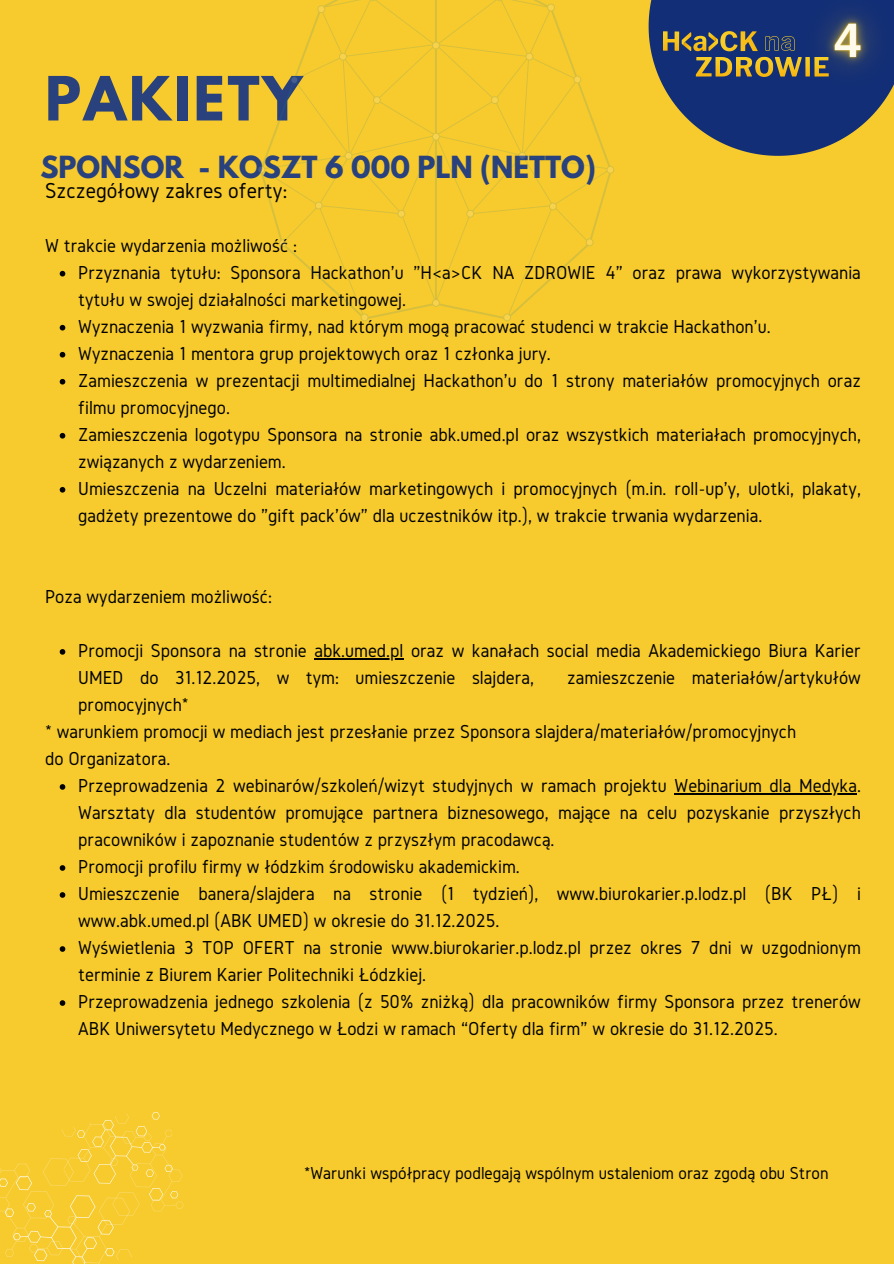
<style>
.page{position:relative;width:894px;height:1264px;background:#fff}
.page>*{position:absolute;margin:0;border:0;box-sizing:border-box;transform-origin:0 0}
.t1{font:700 54px "League Spartan";letter-spacing:.05em;color:#29417d}
.t2{font:700 27px "League Spartan";color:#29417d}
.t3{font:22.5px "Gidole";color:#010101}
.t4{font:19.5px/27px "Gidole";color:#010101}
.t5{font:18px "Gidole";color:#000}
</style>
<div class="page">
<div style="left:0;top:0;width:893px;height:1263px;background:#f7cb2d"></div>
<svg style="left:60px;top:271px;width:5px;height:5px"></svg>
<svg style="left:60px;top:325px;width:5px;height:5px"></svg>
<svg style="left:60px;top:352px;width:5px;height:5px"></svg>
<svg style="left:60px;top:379px;width:5px;height:5px"></svg>
<svg style="left:60px;top:433px;width:5px;height:5px"></svg>
<svg style="left:60px;top:487px;width:5px;height:5px"></svg>
<svg style="left:60px;top:649px;width:5px;height:5px"></svg>
<hr style="left:314px;top:658px;width:89px;height:1px;background:#010101">
<svg style="left:60px;top:784px;width:5px;height:5px"></svg>
<hr style="left:674px;top:793px;width:182px;height:1px;background:#010101">
<svg style="left:60px;top:865px;width:5px;height:5px"></svg>
<svg style="left:60px;top:892px;width:5px;height:5px"></svg>
<svg style="left:60px;top:946px;width:5px;height:5px"></svg>
<svg style="left:60px;top:1000px;width:5px;height:5px"></svg>
<svg style="left:648px;top:0;width:208px;height:156px"></svg>
<img style="left:770px;top:0;width:123px;height:130px">
<svg style="left:0;top:1112px;width:184px;height:151px"></svg>
<div style="left:257px;top:166px;width:8px;height:7px;border:1px solid #1f7ea1;border-radius:50%"></div>
<div style="left:360px;top:313px;width:8px;height:8px;border:1px solid #1f7ea1;border-radius:50%"></div>
<div style="left:606px;top:166px;width:8px;height:8px;border:1px solid #1f7ea1;border-radius:50%"></div>
<div style="left:503px;top:313px;width:8px;height:8px;border:1px solid #1f7ea1;border-radius:50%"></div>
<svg style="left:258px;top:0;width:355px;height:320px"></svg>
<div style="left:318px;top:6px;width:7px;height:7px;background:#f8d24c;border-radius:50%"></div>
<div style="left:317px;top:5px;width:8px;height:8px;border:1px solid #1f7ea1;border-radius:50%"></div>
<div style="left:432px;top:42px;width:7px;height:7px;background:#f8d24c;border-radius:50%"></div>
<div style="left:432px;top:42px;width:8px;height:7px;border:1px solid #1f7ea1;border-radius:50%"></div>
<div style="left:339px;top:53px;width:7px;height:7px;background:#f8d24c;border-radius:50%"></div>
<div style="left:339px;top:53px;width:8px;height:8px;border:1px solid #1f7ea1;border-radius:50%"></div>
<div style="left:291px;top:77px;width:7px;height:6px;background:#f8d24c;border-radius:50%"></div>
<div style="left:290px;top:76px;width:8px;height:8px;border:1px solid #1f7ea1;border-radius:50%"></div>
<div style="left:432px;top:133px;width:7px;height:7px;background:#f8d24c;border-radius:50%"></div>
<div style="left:432px;top:133px;width:8px;height:8px;border:1px solid #1f7ea1;border-radius:50%"></div>
<div style="left:432px;top:299px;width:7px;height:7px;background:#f8d24c;border-radius:50%"></div>
<div style="left:432px;top:299px;width:8px;height:8px;border:1px solid #1f7ea1;border-radius:50%"></div>
<p class="t1" style="left:45px;top:72px;width:258px">PAKIETY</p>
<p class="t2" style="left:40px;top:153px;width:556px">SPONSOR - KOSZT 6 000 PLN (NETTO)</p>
<p class="t3" style="left:45px;top:178px;width:243px">Szczegółowy zakres oferty:</p>
<h1 class="t4" style="left:45px;top:231px;width:253px">W trakcie wydarzenia możliwość :</h1>
<h2 class="t4" style="left:78px;top:258px;width:784px">Przyznania tytułu: Sponsora Hackathon'u "H&lt;a&gt;CK NA ZDROWIE 4" oraz prawa wykorzystywania tytułu w swojej działalności marketingowej.</h2>
<h3 class="t4" style="left:78px;top:312px;width:693px">Wyznaczenia 1 wyzwania firmy, nad którym mogą pracować studenci w trakcie Hackathon'u.</h3>
<p class="t4" style="left:78px;top:339px;width:474px">Wyznaczenia 1 mentora grup projektowych oraz 1 członka jury.</p>
<p class="t4" style="left:78px;top:366px;width:784px">Zamieszczenia w prezentacji multimedialnej Hackathon'u do 1 strony materiałów promocyjnych oraz filmu promocyjnego.</p>
<p class="t4" style="left:78px;top:420px;width:784px">Zamieszczenia logotypu Sponsora na stronie abk.umed.pl oraz wszystkich materiałach promocyjnych, związanych z wydarzeniem.</p>
<p class="t4" style="left:78px;top:474px;width:784px">Umieszczenia na Uczelni materiałów marketingowych i promocyjnych (m.in. roll-up'y, ulotki, plakaty, gadżety prezentowe do "gift pack'ów" dla uczestników itp.), w trakcie trwania wydarzenia.</p>
<p class="t4" style="left:45px;top:582px;width:228px">Poza wydarzeniem możliwość:</p>
<p class="t4" style="left:78px;top:636px;width:784px">Promocji Sponsora na stronie abk.umed.pl oraz w kanałach social media Akademickiego Biura Karier</p>
<p class="t4" style="left:78px;top:663px;width:457px">UMED do 31.12.2025, w tym: umieszczenie slajdera,</p>
<p class="t4" style="left:567px;top:663px;width:295px">zamieszczenie materiałów/artykułów</p>
<p class="t4" style="left:45px;top:690px;width:752px;text-indent:33px">promocyjnych*<br>* warunkiem promocji w mediach jest przesłanie przez Sponsora slajdera/materiałów/promocyjnych</p>
<p class="t4" style="left:45px;top:744px;width:127px">do Organizatora.</p>
<p class="t4" style="left:78px;top:771px;width:784px">Przeprowadzenia 2 webinarów/szkoleń/wizyt studyjnych w ramach projektu Webinarium dla Medyka.</p>
<p class="t4" style="left:78px;top:798px;width:784px">Warsztaty dla studentów promujące partnera biznesowego, mające na celu pozyskanie przyszłych pracowników i zapoznanie studentów z przyszłym pracodawcą.<br>Promocji profilu firmy w łódzkim środowisku akademickim.</p>
<p class="t4" style="left:78px;top:879px;width:784px">Umieszczenie banera/slajdera na stronie (1 tydzień), www.biurokarier.p.lodz.pl (BK PŁ) i www.abk.umed.pl (ABK UMED) w okresie do 31.12.2025.</p>
<p class="t4" style="left:78px;top:933px;width:784px">Wyświetlenia 3 TOP OFERT na stronie www.biurokarier.p.lodz.pl przez okres 7 dni w uzgodnionym terminie z Biurem Karier Politechniki Łódzkiej.</p>
<p class="t4" style="left:78px;top:987px;width:784px">Przeprowadzenia jednego szkolenia (z 50% zniżką) dla pracowników firmy Sponsora przez trenerów<br>ABK Uniwersytetu Medycznego w Łodzi w ramach “Oferty dla firm” w okresie do 31.12.2025.</p>
<p class="t5" style="left:304px;top:1162px;width:525px">*Warunki współpracy podlegają wspólnym ustaleniom oraz zgodą obu Stron</p>
</div>
